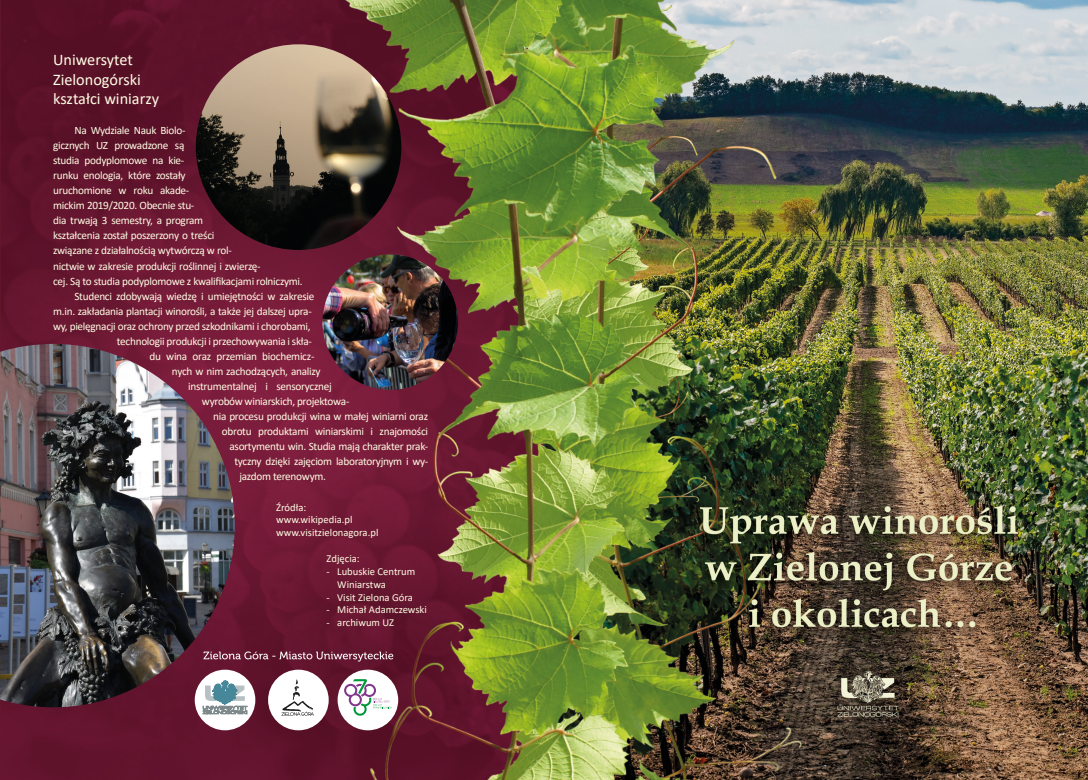
<style>
.page{position:relative;width:1088px;height:780px;background:#fff}
.page>*{position:absolute;margin:0;border:0;box-sizing:border-box;transform-origin:0 0}
.t1{font:16.25px/19.5px "Calibri";color:#fffce4}
.t2{font:11.25px/15px "Calibri";letter-spacing:-.025em;color:#fffce4}
.t3{font:10.62px/12.8px "Calibri";color:#fffce4}
</style>
<div class="page">
<img style="left:0;top:0;width:1088px;height:780px">
<div style="left:195px;top:669px;width:60px;height:61px;background:#fff;border-radius:50%"></div>
<div style="left:268px;top:669px;width:61px;height:61px;background:#fff;border-radius:50%"></div>
<div style="left:338px;top:669px;width:60px;height:61px;background:#fff;border-radius:50%"></div>
<img style="left:196px;top:44px;width:205px;height:206px;border-radius:103px">
<img style="left:0;top:344px;width:235px;height:363px">
<img style="left:322px;top:254px;width:136px;height:136px;border-radius:68px">
<svg style="left:203px;top:651px;width:190px;height:10px;background:#864a5d"></svg>
<svg style="left:281px;top:679px;width:33px;height:36px"></svg>
<svg style="left:344px;top:679px;width:48px;height:36px"></svg>
<svg style="left:203px;top:681px;width:44px;height:32px"></svg>
<p class="t1" style="left:53px;top:50px;width:107px">Uniwersytet<br>Zielonogórski kształci winiarzy</p>
<p class="t2" style="left:53px;top:123px;width:251px;text-indent:21px">Na Wydziale Nauk Biolo-<br>gicznych UZ prowadzone są<br>studia podyplomowe na kie-<br>runku enologia, które zostały<br>uruchomione w roku akade-<br>mickim 2019/2020. Obecnie stu-<br>dia trwają 3 semestry, a program<br>kształcenia został poszerzony o treści<br>związane z działalnością wytwórczą w rol-<br>nictwie w zakresie produkcji roślinnej i zwierzę-<br>cej. Są to studia podyplomowe z kwalifikacjami rolniczymi.</p>
<p class="t2" style="left:74px;top:288px;width:241px">Studenci zdobywają wiedzę i umiejętności w zakresie</p>
<p class="t2" style="left:53px;top:303px;width:260px">m.in. zakładania plantacji winorośli, a także jej dalszej upra-</p>
<p class="t2" style="left:53px;top:318px;width:259px">wy, pielęgnacji oraz ochrony przed szkodnikami i chorobami,</p>
<p class="t2" style="left:117px;top:333px;width:196px">technologii produkcji i przechowywania i skła-</p>
<p class="t2" style="left:149px;top:348px;width:166px">du wina oraz przemian biochemicz-</p>
<p class="t2" style="left:172px;top:363px;width:150px">nych w nim zachodzących, analizy</p>
<p class="t2" style="left:188px;top:378px;width:145px">instrumentalnej i sensorycznej</p>
<p class="t2" style="left:202px;top:393px;width:149px">wyrobów winiarskich, projektowa-</p>
<p class="t2" style="left:213px;top:408px;width:216px">nia procesu produkcji wina w małej winiarni oraz</p>
<p class="t2" style="left:222px;top:423px;width:208px">obrotu produktami winiarskimi i znajomości</p>
<p class="t2" style="left:229px;top:438px;width:200px">asortymentu win. Studia mają charakter prak-</p>
<p class="t2" style="left:234px;top:453px;width:195px">tyczny dzięki zajęciom laboratoryjnym i wy-</p>
<p class="t2" style="left:239px;top:468px;width:88px">jazdom terenowym.</p>
<p class="t3" style="left:276px;top:500px;width:32px">Źródła:</p>
<p class="t3" style="left:276px;top:513px;width:78px">www.wikipedia.pl</p>
<p class="t3" style="left:276px;top:526px;width:104px">www.visitzielonagora.pl</p>
<p class="t3" style="left:327px;top:552px;width:35px">Zdjęcia:</p>
<p class="t3" style="left:337px;top:565px;width:80px;text-indent:-11px">- Lubuskie Centrum<br>Winiarstwa</p>
<p class="t3" style="left:327px;top:590px;width:88px">- Visit Zielona Góra</p>
<p class="t3" style="left:327px;top:603px;width:102px">- Michał Adamczewski</p>
<p class="t3" style="left:327px;top:616px;width:69px">- archiwum UZ</p>
</div>
